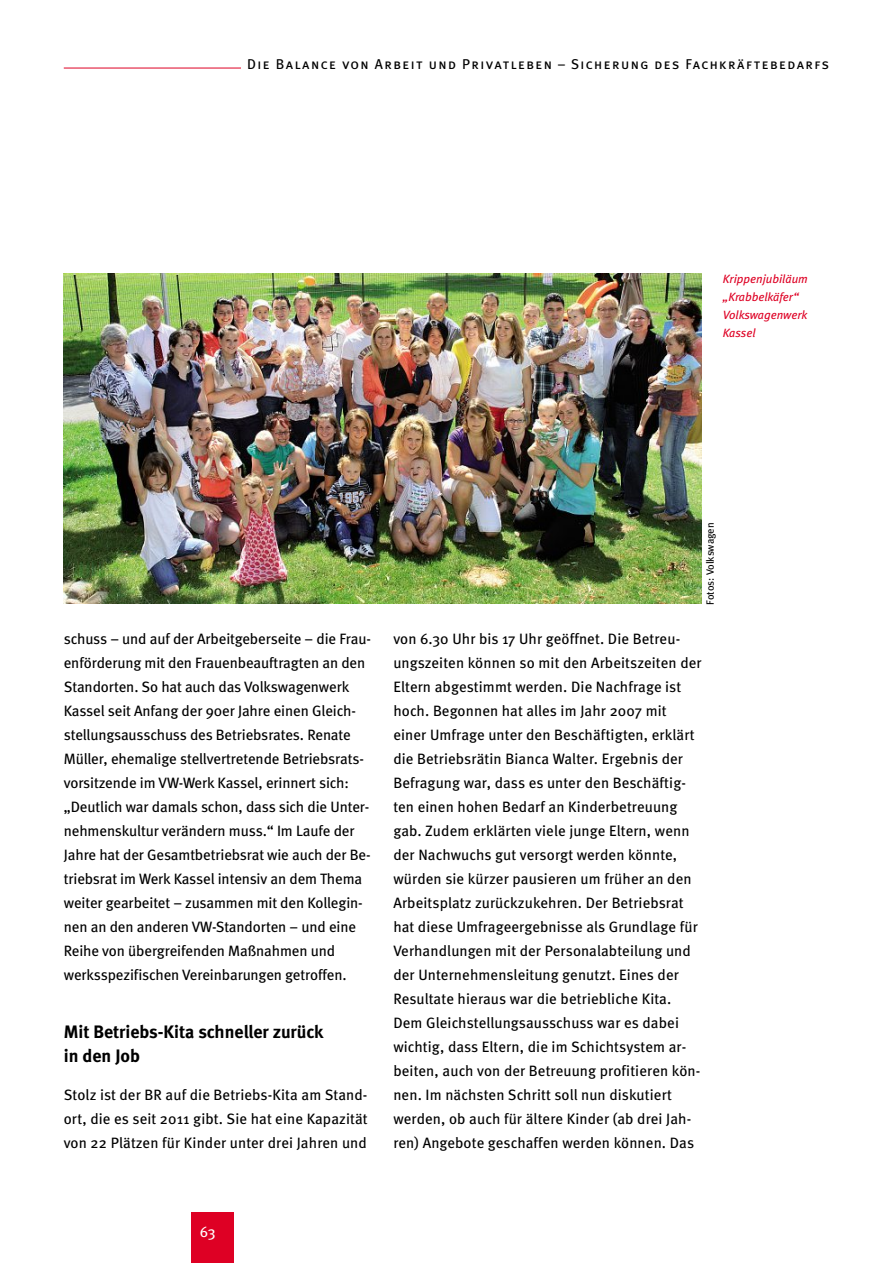
<style>
.page{position:relative;width:893px;height:1263px;background:#fff}
.page>*{position:absolute;margin:0;border:0;box-sizing:border-box;transform-origin:0 0}
.t1{font:700 18px/24px "Meta";color:#000}
.t2{font:15px/24px "Meta";color:#000}
.t3{font:15px "Meta";color:#fff}
.t4{font:14.25px "Meta Plus Book Caps";letter-spacing:.1em;color:#000}
.t5{font:italic 12px/18px "Meta";color:#de0024}
.t6{font:10.5px "Meta";letter-spacing:-.005em;color:#000}
</style>
<div class="page">
<div style="left:191px;top:1212px;width:43px;height:51px;background:#de0024"></div>
<hr style="left:64px;top:68px;width:177px;height:1px;background:#de0024">
<img style="left:64px;top:274px;width:638px;height:330px">
<p class="t4" style="left:247px;top:55px;width:583px">Die Balance von Arbeit und Privatleben – Sicherung des Fachkräftebedarfs</p>
<p class="t5" style="left:723px;top:271px;width:86px">Krippenjubiläum „Krabbelkäfer“<br>Volkswagenwerk<br>Kassel</p>
<p class="t2" style="left:64px;top:627px;width:309px">schuss – und auf der Arbeitgeberseite – die Frau&shy;enförderung mit den Frauenbeauftragten an den Standorten. So hat auch das Volkswagenwerk Kassel seit Anfang der 90er Jahre einen Gleich&shy;stellungsausschuss des Betriebsrates. Renate Müller, ehemalige stellvertretende Betriebsrats&shy;vorsitzende im VW-Werk Kassel, erinnert sich: „Deutlich war damals schon, dass sich die Unter&shy;nehmenskultur verändern muss.“ Im Laufe der Jahre hat der Gesamtbetriebsrat wie auch der Be&shy;triebsrat im Werk Kassel intensiv an dem Thema weiter gearbeitet – zusammen mit den Kollegin&shy;nen an den anderen VW-Standorten – und eine Reihe von übergreifenden Maßnahmen und werksspezifischen Vereinbarungen getroffen.</p>
<p class="t1" style="left:64px;top:1020px;width:261px">Mit Betriebs-Kita schneller zurück in den Job</p>
<p class="t2" style="left:64px;top:1083px;width:305px;text-align:justify">Stolz ist der BR auf die Betriebs-Kita am Stand&shy;ort, die es seit 2011 gibt. Sie hat eine Kapazität von 22 Plätzen für Kinder unter drei Jahren und</p>
<p class="t6" style="left:704px;top:605px;width:84px;rotate:-90deg">Fotos: Volkswagen</p>
<p class="t2" style="left:393px;top:627px;width:310px">von 6.30 Uhr bis 17 Uhr geöffnet. Die Betreu&shy;ungszeiten können so mit den Arbeitszeiten der Eltern abgestimmt werden. Die Nachfrage ist hoch. Begonnen hat alles im Jahr 2007 mit einer Umfrage unter den Beschäftigten, erklärt die Betriebsrätin Bianca Walter. Ergebnis der Befragung war, dass es unter den Beschäftig&shy;ten einen hohen Bedarf an Kinderbetreuung gab. Zudem erklärten viele junge Eltern, wenn der Nachwuchs gut versorgt werden könnte, würden sie kürzer pausieren um früher an den Arbeitsplatz zurückzukehren. Der Betriebsrat hat diese Umfrageergebnisse als Grundlage für Verhandlungen mit der Personalabteilung und der Unternehmensleitung genutzt. Eines der Resultate hieraus war die betriebliche Kita.<br>Dem Gleichstellungsausschuss war es dabei wichtig, dass Eltern, die im Schichtsystem ar&shy;beiten, auch von der Betreuung profitieren kön&shy;nen. Im nächsten Schritt soll nun diskutiert werden, ob auch für ältere Kinder (ab drei Jah&shy;ren) Angebote geschaffen werden können. Das</p>
<p class="t3" style="left:200px;top:1223px;width:17px">63</p>
</div>
